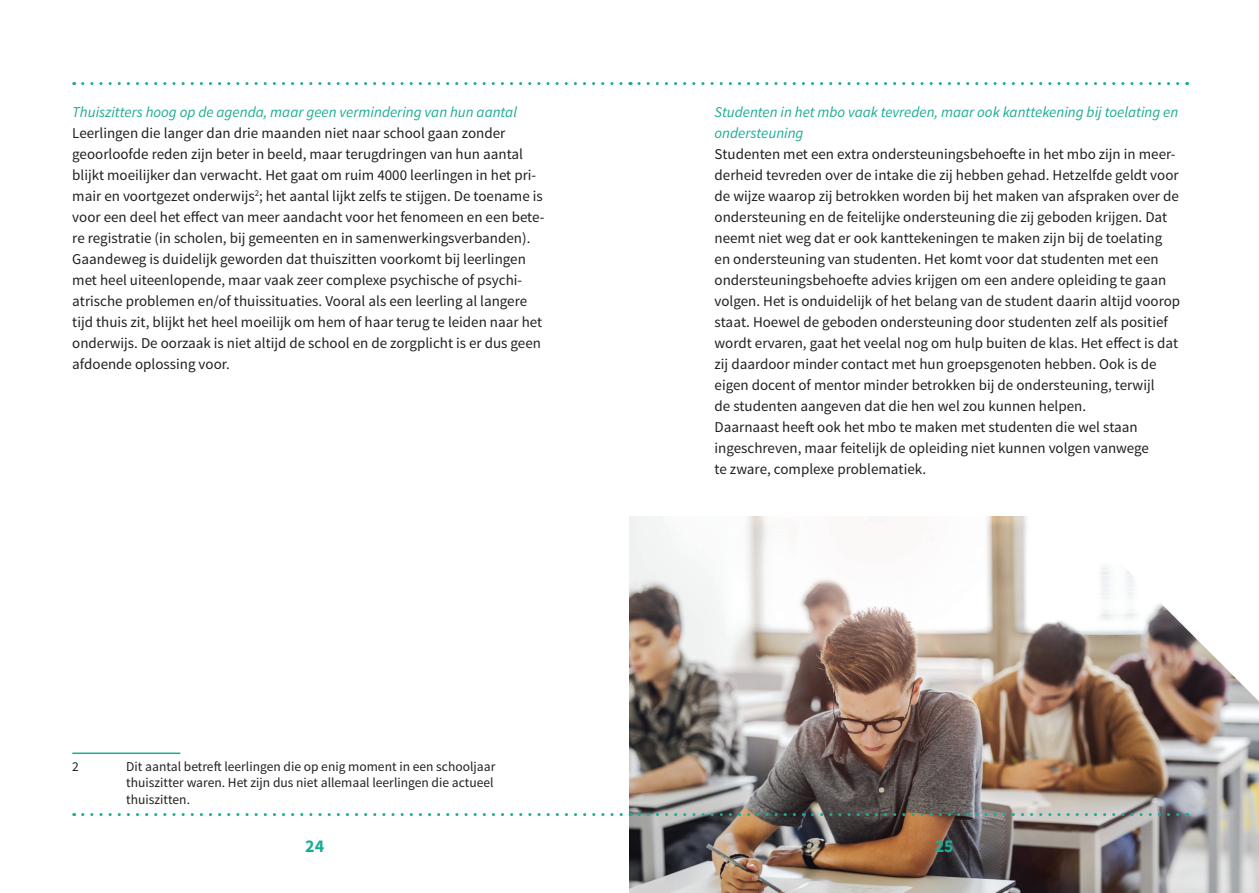
<style>
.page{position:relative;width:1259px;height:893px;background:#fff}
.page>*{position:absolute;margin:0;border:0;box-sizing:border-box;transform-origin:0 0}
.t1{font:700 18px "Source Sans Pro";color:#1dac93}
.Platte_tekst{font:15px/21px "Source Sans Pro";color:#231f20}
.Tussenkopje{font:italic 15px/21px "Source Sans Pro";color:#1dac93}
.Platte_tekst-2{font:13.5px/16.2px "Source Sans Pro";color:#231f20}
</style>
<div class="page">
<img style="left:629px;top:516px;width:630px;height:377px">
<svg style="left:1068px;top:516px;width:191px;height:185px"></svg>
<svg style="left:83px;top:82px;width:548px;height:3px"></svg>
<svg style="left:639px;top:82px;width:548px;height:3px"></svg>
<svg style="left:83px;top:813px;width:548px;height:3px"></svg>
<svg style="left:639px;top:813px;width:548px;height:3px;background:#6e8c82"></svg>
<hr style="left:72px;top:752px;width:108px;height:2px;background:#1dac93">
<p class="Tussenkopje" style="left:72px;top:102px;width:446px">Thuiszitters hoog op de agenda, maar geen vermindering van hun aantal</p>
<p class="Platte_tekst" style="left:72px;top:123px;width:473px">Leerlingen die langer dan drie maanden niet naar school gaan zonder geoorloofde reden zijn beter in beeld, maar terugdringen van hun aantal blijkt moeilijker dan verwacht. Het gaat om ruim 4000 leerlingen in het pri&shy;mair en voortgezet onderwijs<sup>2</sup>; het aantal lijkt zelfs te stijgen. De toename is voor een deel het effect van meer aandacht voor het fenomeen en een bete&shy;re registratie (in scholen, bij gemeenten en in samenwerkingsverbanden).</p>
<p class="Platte_tekst" style="left:72px;top:249px;width:471px">Gaandeweg is duidelijk geworden dat thuiszitten voorkomt bij leerlingen met heel uiteenlopende, maar vaak zeer complexe psychische of psychi&shy;atrische problemen en/of thuissituaties. Vooral als een leerling al langere tijd thuis zit, blijkt het heel moeilijk om hem of haar terug te leiden naar het onderwijs. De oorzaak is niet altijd de school en de zorgplicht is er dus geen afdoende oplossing voor.</p>
<p class="Platte_tekst-2" style="left:72px;top:759px;width:8px">2</p>
<p class="Platte_tekst-2" style="left:126px;top:759px;width:370px">Dit aantal betreft leerlingen die op enig moment in een schooljaar thuiszitter waren. Het zijn dus niet allemaal leerlingen die actueel thuiszitten.</p>
<p class="Tussenkopje" style="left:714px;top:102px;width:465px">Studenten in het mbo vaak tevreden, maar ook kanttekening bij toelating en ondersteuning</p>
<p class="Platte_tekst" style="left:714px;top:144px;width:467px">Studenten met een extra ondersteuningsbehoefte in het mbo zijn in meer&shy;derheid tevreden over de intake die zij hebben gehad. Hetzelfde geldt voor de wijze waarop zij betrokken worden bij het maken van afspraken over de ondersteuning en de feitelijke ondersteuning die zij geboden krijgen. Dat neemt niet weg dat er ook kanttekeningen te maken zijn bij de toelating en ondersteuning van studenten. Het komt voor dat studenten met een ondersteuningsbehoefte advies krijgen om een andere opleiding te gaan volgen. Het is onduidelijk of het belang van de student daarin altijd voorop staat. Hoewel de geboden ondersteuning door studenten zelf als positief wordt ervaren, gaat het veelal nog om hulp buiten de klas. Het effect is dat zij daardoor minder contact met hun groepsgenoten hebben. Ook is de eigen docent of mentor minder betrokken bij de ondersteuning, terwijl</p>
<p class="Platte_tekst" style="left:714px;top:396px;width:373px">de studenten aangeven dat die hen wel zou kunnen helpen.</p>
<p class="Platte_tekst" style="left:714px;top:417px;width:436px">Daarnaast heeft ook het mbo te maken met studenten die wel staan ingeschreven, maar feitelijk de opleiding niet kunnen volgen vanwege</p>
<p class="Platte_tekst" style="left:714px;top:459px;width:213px">te zware, complexe problematiek.</p>
<p class="t1" style="left:305px;top:834px;width:21px">24</p>
<p class="t1" style="left:934px;top:834px;width:21px">25</p>
</div>
